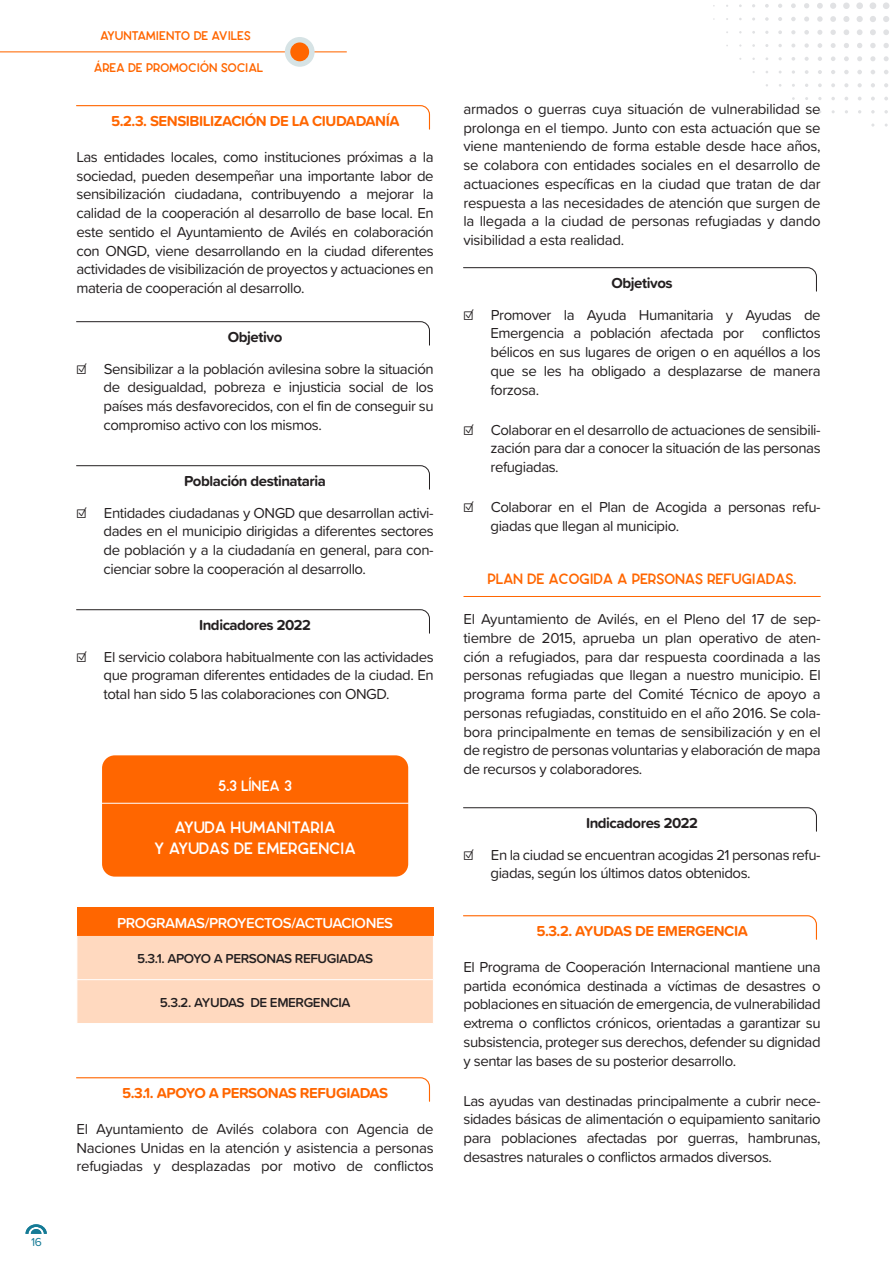
<style>
.page{position:relative;width:893px;height:1263px;background:#fff}
.page>*{position:absolute;margin:0;border:0;box-sizing:border-box;transform-origin:0 0}
.t1{font:16.5px/21px "ENRIQ Bold";letter-spacing:-.03em;color:#fff;text-align:center}
.t2{font:15px/18.8px "Proxima Soft";letter-spacing:-.03em;color:#231f20;text-align:justify}
.t3{font:700 15px "Proxima Soft";letter-spacing:-.03em;color:#f60}
.t4{font:700 15px "Proxima Soft";letter-spacing:-.03em;color:#231f20}
.t5{font:15px "ENRIQ Bold";letter-spacing:-.03em;color:#f60}
.t6{font:600 15px "Proxima Soft";letter-spacing:-.03em;color:#fff}
.t7{font:15px "ENRIQ Bold";letter-spacing:-.03em;color:#fff}
.t8{font:600 13.5px "Proxima Soft";letter-spacing:-.03em;color:#231f20}
.t9{font:12.6px "ENRIQ Bold";letter-spacing:-.03em;color:#f60}
.t10{font:12px "Proxima Soft";color:#157b96}
</style>
<div class="page">
<svg style="left:765px;top:4px;width:4px;height:4px"></svg>
<svg style="left:778px;top:4px;width:4px;height:4px"></svg>
<svg style="left:791px;top:3px;width:5px;height:5px"></svg>
<svg style="left:804px;top:3px;width:5px;height:5px"></svg>
<svg style="left:817px;top:3px;width:6px;height:6px"></svg>
<svg style="left:830px;top:3px;width:6px;height:6px"></svg>
<div style="left:843px;top:3px;width:7px;height:6px;background:#e1e2e4;border-radius:50%"></div>
<div style="left:856px;top:2px;width:7px;height:7px;background:#e1e2e4;border-radius:50%"></div>
<div style="left:870px;top:2px;width:6px;height:7px;background:#e1e2e4;border-radius:50%"></div>
<div style="left:883px;top:2px;width:6px;height:7px;background:#e1e2e4;border-radius:50%"></div>
<svg style="left:765px;top:17px;width:4px;height:4px"></svg>
<svg style="left:778px;top:17px;width:4px;height:4px"></svg>
<svg style="left:791px;top:17px;width:5px;height:4px"></svg>
<svg style="left:804px;top:17px;width:5px;height:5px"></svg>
<svg style="left:817px;top:16px;width:6px;height:6px"></svg>
<svg style="left:830px;top:16px;width:6px;height:6px"></svg>
<svg style="left:843px;top:16px;width:6px;height:6px"></svg>
<svg style="left:857px;top:16px;width:6px;height:6px"></svg>
<svg style="left:870px;top:16px;width:6px;height:6px"></svg>
<svg style="left:883px;top:16px;width:6px;height:6px"></svg>
<svg style="left:778px;top:30px;width:4px;height:4px"></svg>
<svg style="left:791px;top:30px;width:4px;height:4px"></svg>
<svg style="left:804px;top:30px;width:5px;height:5px"></svg>
<svg style="left:817px;top:30px;width:5px;height:5px"></svg>
<svg style="left:830px;top:30px;width:6px;height:5px"></svg>
<svg style="left:844px;top:29px;width:5px;height:6px"></svg>
<svg style="left:857px;top:29px;width:5px;height:6px"></svg>
<svg style="left:870px;top:29px;width:6px;height:6px"></svg>
<svg style="left:883px;top:29px;width:6px;height:6px"></svg>
<svg style="left:804px;top:43px;width:5px;height:5px"></svg>
<svg style="left:817px;top:43px;width:5px;height:5px"></svg>
<svg style="left:831px;top:43px;width:5px;height:5px"></svg>
<svg style="left:844px;top:43px;width:5px;height:5px"></svg>
<svg style="left:857px;top:43px;width:5px;height:5px"></svg>
<svg style="left:870px;top:43px;width:6px;height:5px"></svg>
<svg style="left:883px;top:43px;width:6px;height:5px"></svg>
<svg style="left:805px;top:57px;width:4px;height:4px"></svg>
<svg style="left:818px;top:57px;width:4px;height:4px"></svg>
<svg style="left:831px;top:56px;width:4px;height:5px"></svg>
<svg style="left:844px;top:56px;width:5px;height:5px"></svg>
<svg style="left:857px;top:56px;width:5px;height:5px"></svg>
<svg style="left:870px;top:56px;width:5px;height:5px"></svg>
<svg style="left:884px;top:56px;width:5px;height:5px"></svg>
<svg style="left:818px;top:70px;width:4px;height:4px"></svg>
<svg style="left:831px;top:70px;width:4px;height:4px"></svg>
<svg style="left:844px;top:70px;width:5px;height:4px"></svg>
<svg style="left:857px;top:70px;width:5px;height:4px"></svg>
<svg style="left:871px;top:70px;width:4px;height:4px"></svg>
<svg style="left:884px;top:70px;width:4px;height:4px"></svg>
<svg style="left:818px;top:83px;width:4px;height:4px"></svg>
<svg style="left:831px;top:83px;width:4px;height:4px"></svg>
<svg style="left:844px;top:83px;width:4px;height:4px"></svg>
<svg style="left:857px;top:83px;width:5px;height:4px"></svg>
<svg style="left:871px;top:83px;width:4px;height:4px"></svg>
<svg style="left:884px;top:83px;width:4px;height:4px"></svg>
<svg style="left:871px;top:97px;width:4px;height:3px"></svg>
<svg style="left:871px;top:110px;width:4px;height:4px"></svg>
<svg style="left:884px;top:110px;width:4px;height:4px"></svg>
<svg style="left:26px;top:1224px;width:21px;height:10px"></svg>
<hr style="left:0;top:51px;width:347px;height:1px;background:#f60">
<div style="left:285px;top:37px;width:30px;height:30px;background:#d6e3e5;border-radius:50%"></div>
<div style="left:290px;top:42px;width:19px;height:19px;background:#f60;border-radius:50%"></div>
<svg style="left:76px;top:105px;width:355px;height:25px"></svg>
<svg style="left:76px;top:321px;width:354px;height:25px"></svg>
<svg style="left:76px;top:465px;width:354px;height:25px"></svg>
<svg style="left:76px;top:609px;width:354px;height:25px"></svg>
<div style="left:102px;top:755px;width:306px;height:122px;background:#f60;border-radius:13px"></div>
<hr style="left:77px;top:803px;width:357px;height:1px;background:#fff">
<svg style="left:76px;top:1077px;width:355px;height:25px"></svg>
<div style="left:77px;top:908px;width:356px;height:28px;background:#f60"></div>
<div style="left:77px;top:936px;width:356px;height:87px;background:#ffd9bf"></div>
<hr style="left:76px;top:979px;width:358px;height:1px;background:#fff">
<svg style="left:463px;top:267px;width:354px;height:25px"></svg>
<hr style="left:463px;top:596px;width:358px;height:1px;background:#f60">
<svg style="left:463px;top:807px;width:354px;height:25px"></svg>
<svg style="left:463px;top:915px;width:354px;height:25px"></svg>
<p class="t10" style="left:31px;top:1233px;width:12px">16</p>
<p class="t9" style="left:100px;top:25px;width:152px">AYUNTAMIENTO DE AVILÉS</p>
<p class="t9" style="left:94px;top:57px;width:171px">ÁREA DE PROMOCIÓN SOCIAL</p>
<p class="t3" style="left:111px;top:110px;width:290px">5.2.3. SENSIBILIZACIÓN DE LA CIUDADANÍA</p>
<p class="t2" style="left:77px;top:147px;width:359px">Las entidades locales, como instituciones próximas a la sociedad, pueden desempeñar una importante labor de sensibilización ciudadana, contribuyendo a mejorar la calidad de la cooperación al desarrollo de base local. En este sentido el Ayuntamiento de Avilés en colaboración con ONGD, viene desarrollando en la ciudad diferentes actividades de visibilización de proyectos y actuaciones en materia de cooperación al desarrollo.</p>
<p class="t4" style="left:228px;top:326px;width:56px">Objetivo</p>
<p class="t2" style="left:104px;top:358px;width:332px;text-indent:-27px">☑ Sensibilizar a la población avilesina sobre la situación de desigualdad, pobreza e injusticia social de los países más desfavorecidos, con el fin de conseguir su compromiso activo con los mismos.</p>
<p class="t4" style="left:184px;top:470px;width:143px">Población destinataria</p>
<p class="t2" style="left:104px;top:502px;width:332px;text-indent:-27px">☑ Entidades ciudadanas y ONGD que desarrollan activi&shy;dades en el municipio dirigidas a diferentes sectores de población y a la ciudadanía en general, para con&shy;cienciar sobre la cooperación al desarrollo.</p>
<p class="t4" style="left:199px;top:614px;width:114px">Indicadores 2022</p>
<p class="t2" style="left:104px;top:646px;width:332px;text-indent:-27px">☑ El servicio colabora habitualmente con las actividades que programan diferentes entidades de la ciudad. En total han sido 5 las colaboraciones con ONGD.</p>
<p class="t7" style="left:218px;top:773px;width:75px">5.3 LÍNEA 3</p>
<p class="t1" style="left:154px;top:815px;width:203px">AYUDA HUMANITARIA<br>Y AYUDAS DE EMERGENCIA</p>
<p class="t6" style="left:117px;top:911px;width:277px">PROGRAMAS/PROYECTOS/ACTUACIONES</p>
<p class="t8" style="left:137px;top:948px;width:238px">5.3.1. APOYO A PERSONAS REFUGIADAS</p>
<p class="t8" style="left:160px;top:992px;width:192px">5.3.2. AYUDAS DE EMERGENCIA</p>
<p class="t3" style="left:122px;top:1082px;width:268px">5.3.1. APOYO A PERSONAS REFUGIADAS</p>
<p class="t2" style="left:77px;top:1119px;width:359px">El Ayuntamiento de Avilés colabora con Agencia de Naciones Unidas en la atención y asistencia a personas refugiadas y desplazadas por motivo de conflictos</p>
<p class="t2" style="left:463px;top:99px;width:359px">armados o guerras cuya situación de vulnerabilidad se prolonga en el tiempo. Junto con esta actuación que se viene manteniendo de forma estable desde hace años, se colabora con entidades sociales en el desarrollo de actuaciones específicas en la ciudad que tratan de dar respuesta a las necesidades de atención que surgen de la llegada a la ciudad de personas refugiadas y dando visibilidad a esta realidad.</p>
<p class="t4" style="left:612px;top:272px;width:63px">Objetivos</p>
<p class="t2" style="left:490px;top:304px;width:332px;text-indent:-27px">☑ Promover la Ayuda Humanitaria y Ayudas de Emergencia a población afectada por conflictos bélicos en sus lugares de origen o en aquéllos a los que se les ha obligado a desplazarse de manera forzosa.</p>
<p class="t2" style="left:490px;top:419px;width:332px;text-indent:-27px">☑ Colaborar en el desarrollo de actuaciones de sensibili&shy;zación para dar a conocer la situación de las personas refugiadas.</p>
<p class="t2" style="left:490px;top:497px;width:332px;text-indent:-27px">☑ Colaborar en el Plan de Acogida a personas refu&shy;giadas que llegan al municipio.</p>
<p class="t5" style="left:487px;top:566px;width:311px">PLAN DE ACOGIDA A PERSONAS REFUGIADAS.</p>
<p class="t2" style="left:463px;top:609px;width:359px">El Ayuntamiento de Avilés, en el Pleno del 17 de sep&shy;tiembre de 2015, aprueba un plan operativo de aten&shy;ción a refugiados, para dar respuesta coordinada a las personas refugiadas que llegan a nuestro municipio. El programa forma parte del Comité Técnico de apoyo a personas refugiadas, constituido en el año 2016. Se cola&shy;bora principalmente en temas de sensibilización y en el de registro de personas voluntarias y elaboración de mapa de recursos y colaboradores.</p>
<p class="t4" style="left:586px;top:812px;width:114px">Indicadores 2022</p>
<p class="t2" style="left:490px;top:844px;width:332px;text-indent:-27px">☑ En la ciudad se encuentran acogidas 21 personas refu&shy;giadas, según los últimos datos obtenidos.</p>
<p class="t3" style="left:536px;top:920px;width:213px">5.3.2. AYUDAS DE EMERGENCIA</p>
<p class="t2" style="left:463px;top:957px;width:359px">El Programa de Cooperación Internacional mantiene una partida económica destinada a víctimas de desastres o poblaciones en situación de emergencia, de vulnerabilidad extrema o conflictos crónicos, orientadas a garantizar su subsistencia, proteger sus derechos, defender su dignidad y sentar las bases de su posterior desarrollo.</p>
<p class="t2" style="left:463px;top:1090px;width:359px">Las ayudas van destinadas principalmente a cubrir nece&shy;sidades básicas de alimentación o equipamiento sanitario para poblaciones afectadas por guerras, hambrunas, desastres naturales o conflictos armados diversos.</p>
</div>
